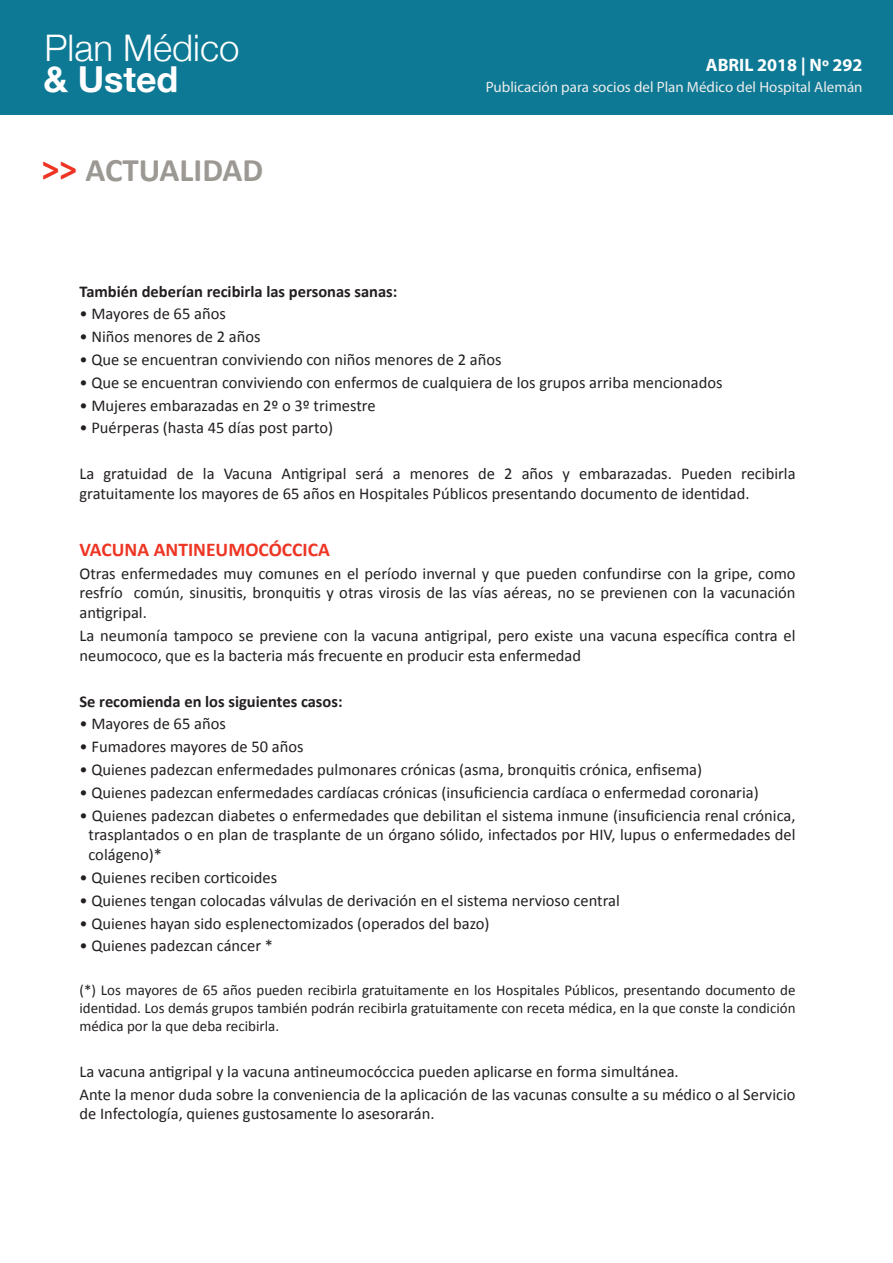
<style>
.page{position:relative;width:893px;height:1263px;background:#fff}
.page>*{position:absolute;margin:0;border:0;box-sizing:border-box;transform-origin:0 0}
.t1{font:300 36.6px "Helvetica Neue";color:#fff}
.t2{font:700 35.7px "Helvetica Neue";color:#fff}
.t3{font:700 33px "Calibri";color:#9c9893}
.t4{font:700 19.5px "Calibri";color:#ee3524}
.t5{font:700 18px "Myriad Pro";color:#fff}
.t6{font:16.5px/19.8px "Calibri";color:#231f20}
.t7{font:700 16.5px "Calibri";color:#231f20}
.t8{font:15px/18px "Calibri";color:#231f20;text-align:justify}
.t9{font:15px "Myriad Pro";color:#ededec}
.s1{font-size:36px;color:#ee3524}
</style>
<div class="page">
<div style="left:0;top:0;width:893px;height:115px;background:#0d7995"></div>
<h1 class="t1" style="left:45px;top:18px;width:196px">Plan Médico</h1>
<h2 class="t2" style="left:43px;top:51px;width:136px">&amp; Usted</h2>
<h3 class="t3" style="left:41px;top:146px;width:223px"><span class="s1">&gt;&gt;</span> ACTUALIDAD</h3>
<p class="t5" style="left:706px;top:55px;width:158px">ABRIL 2018 | Nº 292</p>
<p class="t9" style="left:486px;top:78px;width:378px">Publicación para socios del Plan Médico del Hospital Alemán</p>
<p class="t7" style="left:79px;top:279px;width:319px">También deberían recibirla las personas sanas:</p>
<p class="t6" style="left:79px;top:303px;width:148px">• Mayores de 65 años</p>
<p class="t6" style="left:79px;top:326px;width:183px">• Niños menores de 2 años</p>
<p class="t6" style="left:79px;top:349px;width:423px">• Que se encuentran conviviendo con niños menores de 2 años</p>
<p class="t6" style="left:79px;top:372px;width:645px">• Que se encuentran conviviendo con enfermos de cualquiera de los grupos arriba mencionados</p>
<p class="t6" style="left:79px;top:394px;width:298px">• Mujeres embarazadas en 2º o 3º trimestre</p>
<p class="t6" style="left:79px;top:417px;width:255px">• Puérperas (hasta 45 días post parto)</p>
<p class="t6" style="left:79px;top:463px;width:718px">La gratuidad de la Vacuna Antigripal será a menores de 2 años y embarazadas. Pueden recibirla gratuitamente los mayores de 65 años en Hospitales Públicos presentando documento de identidad.</p>
<p class="t4" style="left:79px;top:536px;width:252px">VACUNA ANTINEUMOCÓCCICA</p>
<p class="t6" style="left:79px;top:562px;width:718px;text-align:justify">Otras enfermedades muy comunes en el período invernal y que pueden confundirse con la gripe, como resfrío común, sinusitis, bronquitis y otras virosis de las vías aéreas, no se previenen con la vacunación antigripal.</p>
<p class="t6" style="left:79px;top:625px;width:718px">La neumonía tampoco se previene con la vacuna antigripal, pero existe una vacuna específica contra el neumococo, que es la bacteria más frecuente en producir esta enfermedad</p>
<p class="t7" style="left:79px;top:689px;width:265px">Se recomienda en los siguientes casos:</p>
<p class="t6" style="left:79px;top:713px;width:148px">• Mayores de 65 años</p>
<p class="t6" style="left:79px;top:736px;width:226px">• Fumadores mayores de 50 años</p>
<p class="t6" style="left:79px;top:759px;width:624px">• Quienes padezcan enfermedades pulmonares crónicas (asma, bronquitis crónica, enfisema)</p>
<p class="t6" style="left:79px;top:781px;width:681px">• Quienes padezcan enfermedades cardíacas crónicas (insuficiencia cardíaca o enfermedad coronaria)</p>
<p class="t6" style="left:88px;top:804px;width:709px;text-align:justify;text-indent:-9px">• Quienes padezcan diabetes o enfermedades que debilitan el sistema inmune (insuficiencia renal crónica, trasplantados o en plan de trasplante de un órgano sólido, infectados por HIV, lupus o enfermedades del colágeno)*</p>
<p class="t6" style="left:79px;top:867px;width:199px">• Quienes reciben corticoides</p>
<p class="t6" style="left:79px;top:889px;width:542px">• Quienes tengan colocadas válvulas de derivación en el sistema nervioso central</p>
<p class="t6" style="left:79px;top:912px;width:412px">• Quienes hayan sido esplenectomizados (operados del bazo)</p>
<p class="t6" style="left:79px;top:935px;width:195px">• Quienes padezcan cáncer *</p>
<p class="t8" style="left:79px;top:980px;width:718px">(*) Los mayores de 65 años pueden recibirla gratuitamente en los Hospitales Públicos, presentando documento de identidad. Los demás grupos también podrán recibirla gratuitamente con receta médica, en la que conste la condición médica por la que deba recibirla.</p>
<p class="t6" style="left:79px;top:1059px;width:718px;line-height:22.8px">La vacuna antigripal y la vacuna antineumocóccica pueden aplicarse en forma simultánea.<br>Ante la menor duda sobre la conveniencia de la aplicación de las vacunas consulte a su médico o al Servicio</p>
<p class="t6" style="left:79px;top:1103px;width:357px">de Infectología, quienes gustosamente lo asesorarán.</p>
</div>
